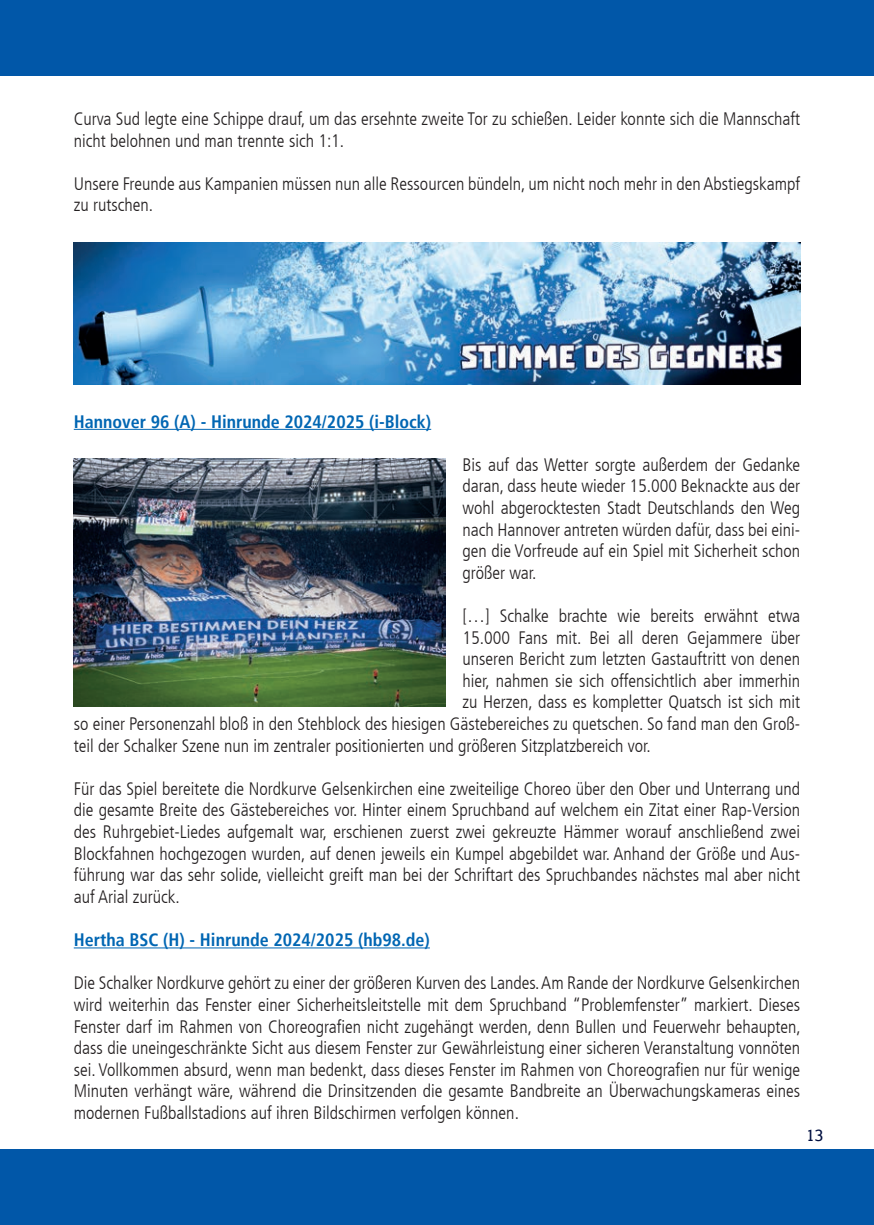
<style>
.page{position:relative;width:874px;height:1225px;background:#fff}
.page>*{position:absolute;margin:0;border:0;box-sizing:border-box;transform-origin:0 0}
.t1{font:300 condensed 18px/21.6px "Frutiger LT";color:#231f20;text-align:justify}
.t2{font:700 condensed 18px "Frutiger LT";color:#0166b3}
.t3{font:16px "Steinem";color:#000f40}
</style>
<div class="page">
<hr style="left:74px;top:429px;width:357px;height:1px;background:#0166b3">
<hr style="left:74px;top:947px;width:355px;height:1px;background:#0166b3">
<img style="left:74px;top:242px;width:725px;height:142px">
<div style="left:0;top:1149px;width:17px;height:76px;background:#0157a8"></div>
<div style="left:17px;top:0;width:856px;height:75px;background:#0157a8"></div>
<div style="left:17px;top:1149px;width:856px;height:75px;background:#0157a8"></div>
<div style="left:0;top:0;width:17px;height:75px;background:#0157a8"></div>
<img style="left:74px;top:458px;width:371px;height:248px">
<p class="t1" style="left:74px;top:108px;width:727px">Curva Sud legte eine Schippe drauf, um das ersehnte zweite Tor zu schießen. Leider konnte sich die Mannschaft nicht belohnen und man trennte sich 1:1.</p>
<p class="t1" style="left:74px;top:173px;width:727px">Unsere Freunde aus Kampanien müssen nun alle Ressourcen bündeln, um nicht noch mehr in den Abstiegskampf zu rutschen.</p>
<p class="t2" style="left:74px;top:410px;width:359px">Hannover 96 (A) - Hinrunde 2024/2025 (i-Block)</p>
<p class="t1" style="left:462px;top:454px;width:339px">Bis auf das Wetter sorgte außerdem der Gedanke daran, dass heute wieder 15.000 Beknackte aus der wohl abgerocktesten Stadt Deutschlands den Weg nach Hannover antreten würden dafür, dass bei eini&shy;gen die Vorfreude auf ein Spiel mit Sicherheit schon größer war.</p>
<p class="t1" style="left:462px;top:605px;width:339px">[…] Schalke brachte wie bereits erwähnt etwa</p>
<p class="t1" style="left:462px;top:627px;width:339px">15.000 Fans mit. Bei all deren Gejammere über</p>
<p class="t1" style="left:462px;top:648px;width:339px">unseren Bericht zum letzten Gastauftritt von denen</p>
<p class="t1" style="left:462px;top:670px;width:339px">hier, nahmen sie sich offensichtlich aber immerhin</p>
<p class="t1" style="left:462px;top:691px;width:339px">zu Herzen, dass es kompletter Quatsch ist sich mit</p>
<p class="t1" style="left:74px;top:713px;width:727px">so einer Personenzahl bloß in den Stehblock des hiesigen Gästebereiches zu quetschen. So fand man den Groß-</p>
<p class="t1" style="left:74px;top:735px;width:578px">teil der Schalker Szene nun im zentraler positionierten und größeren Sitzplatzbereich vor.</p>
<p class="t1" style="left:74px;top:778px;width:727px">Für das Spiel bereitete die Nordkurve Gelsenkirchen eine zweiteilige Choreo über den Ober und Unterrang und die gesamte Breite des Gästebereiches vor. Hinter einem Spruchband auf welchem ein Zitat einer Rap-Version des Ruhrgebiet-Liedes aufgemalt war, erschienen zuerst zwei gekreuzte Hämmer worauf anschließend zwei Blockfahnen hochgezogen wurden, auf denen jeweils ein Kumpel abgebildet war. Anhand der Größe und Aus&shy;führung war das sehr solide, vielleicht greift man bei der Schriftart des Spruchbandes nächstes mal aber nicht auf Arial zurück.</p>
<p class="t2" style="left:74px;top:929px;width:357px">Hertha BSC (H) - Hinrunde 2024/2025 (hb98.de)</p>
<p class="t1" style="left:74px;top:972px;width:728px">Die Schalker Nordkurve gehört zu einer der größeren Kurven des Landes. Am Rande der Nordkurve Gelsenkirchen wird weiterhin das Fenster einer Sicherheitsleitstelle mit dem Spruchband “Problemfenster” markiert. Dieses Fenster darf im Rahmen von Choreografien nicht zugehängt werden, denn Bullen und Feuerwehr behaupten, dass die uneingeschränkte Sicht aus diesem Fenster zur Gewährleistung einer sicheren Veranstaltung vonnöten sei. Vollkommen absurd, wenn man bedenkt, dass dieses Fenster im Rahmen von Choreografien nur für wenige Minuten verhängt wäre, während die Drinsitzenden die gesamte Bandbreite an Überwachungskameras eines modernen Fußballstadions auf ihren Bildschirmen verfolgen können.</p>
<p class="t3" style="left:805px;top:1126px;width:19px">13</p>
</div>
